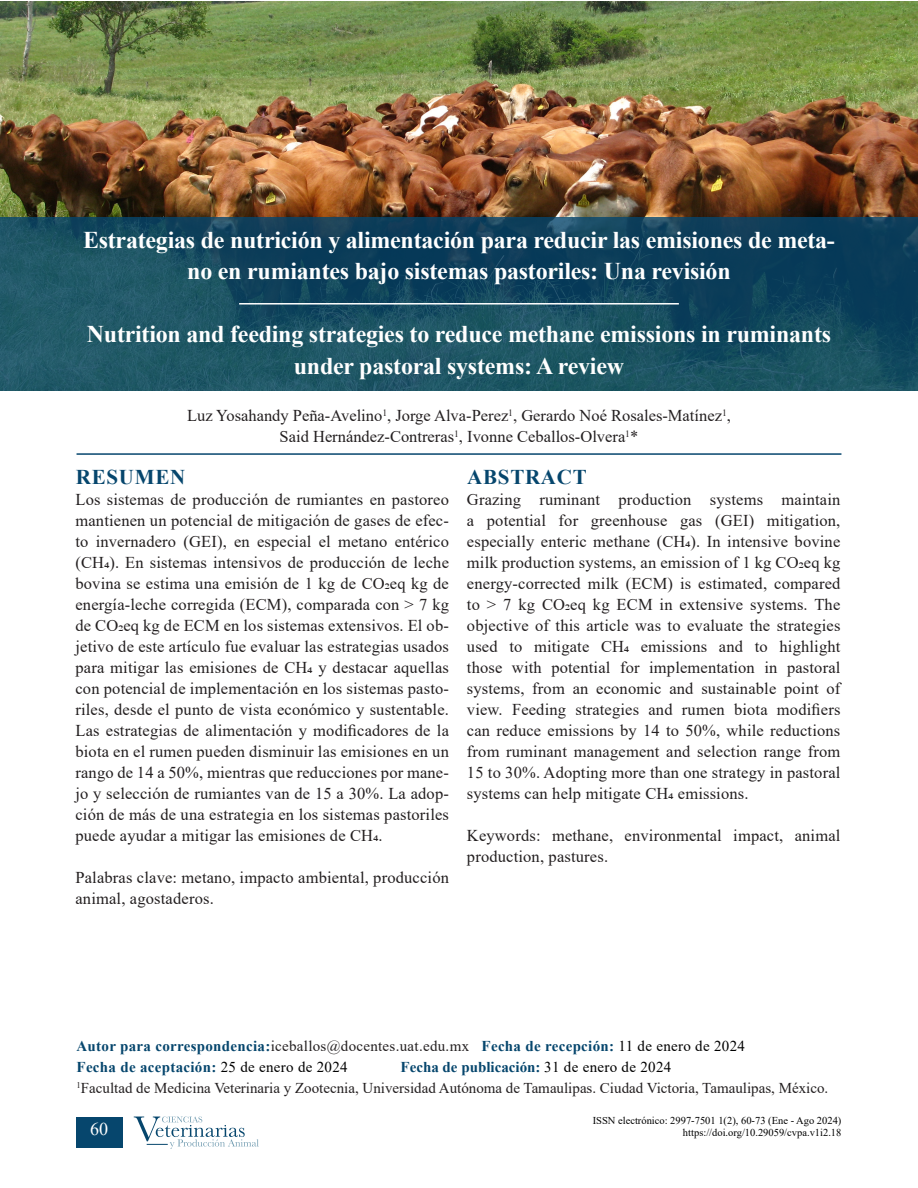
<style>
.page{position:relative;width:918px;height:1188px;background:#fff}
.page>*{position:absolute;margin:0;border:0;box-sizing:border-box;transform-origin:0 0}
.Base{font:700 24px/31.5px "Times New Roman";letter-spacing:-.01em;color:#fff;text-align:center}
.Base-2{font:700 21px "Times New Roman";letter-spacing:.035em;color:#06466d}
.t1{font:18px "Times New Roman";color:#fff}
.Base-3{font:16.5px/21px "Times New Roman";letter-spacing:.01em;color:#231f20;text-align:justify}
.Base-4{font:700 15px "Times New Roman";letter-spacing:.02em;color:#06466d}
.Base-5{font:15px "Times New Roman";color:#231f20}
.Base-6{font:700 15px "Times New Roman";color:#06466d}
.t2{font:10.5px/12px "Times New Roman";color:#000;text-align:right}
.s1{font-weight:400;color:#231f20}
.s2{font-weight:400;color:#000}
</style>
<div class="page">
<div style="left:76px;top:1117px;width:46px;height:31px;background:#06466d"></div>
<svg style="left:134px;top:1117px;width:125px;height:32px"></svg>
<img style="left:0;top:1px;width:918px;height:390px">
<svg style="left:1px;top:217px;width:917px;height:174px;background:#164b60"></svg>
<hr style="left:77px;top:453px;width:764px;height:2px;background:#06466d">
<hr style="left:239px;top:303px;width:440px;height:2px;background:#fff">
<p class="Base" style="left:83px;top:223px;width:753px">Estrategias de nutrición y alimentación para reducir las emisiones de meta&shy;no en rumiantes bajo sistemas pastoriles: Una revisión</p>
<p class="Base" style="left:87px;top:318px;width:746px">Nutrition and feeding strategies to reduce methane emissions in ruminants under pastoral systems: A review</p>
<p class="Base-3" style="left:187px;top:405px;width:545px">Luz Yosahandy Peña-Avelino<sup>1</sup>, Jorge Alva-Perez<sup>1</sup>, Gerardo Noé Rosales-Matínez<sup>1</sup>,</p>
<p class="Base-3" style="left:280px;top:426px;width:360px">Said Hernández-Contreras<sup>1</sup>, Ivonne Ceballos-Olvera<sup>1</sup>*</p>
<p class="Base-2" style="left:76px;top:462px;width:111px">RESUMEN</p>
<p class="Base-3" style="left:75px;top:489px;width:375px">Los sistemas de producción de rumiantes en pastoreo mantienen un potencial de mitigación de gases de efec&shy;to invernadero (GEI), en especial el metano entérico (CH4). En sistemas intensivos de producción de leche bovina se estima una emisión de 1 kg de CO2eq kg de energía-leche corregida (ECM), comparada con &gt; 7 kg de CO2eq kg de ECM en los sistemas extensivos. El ob&shy;jetivo de este artículo fue evaluar las estrategias usados para mitigar las emisiones de CH4 y destacar aquellas con potencial de implementación en los sistemas pasto&shy;riles, desde el punto de vista económico y sustentable.<br>Las estrategias de alimentación y modificadores de la biota en el rumen pueden disminuir las emisiones en un rango de 14 a 50%, mientras que reducciones por mane&shy;jo y selección de rumiantes van de 15 a 30%. La adop&shy;ción de más de una estrategia en los sistemas pastoriles puede ayudar a mitigar las emisiones de CH4.</p>
<p class="Base-3" style="left:75px;top:867px;width:375px">Palabras clave: metano, impacto ambiental, producción animal, agostaderos.</p>
<p class="Base-2" style="left:467px;top:462px;width:121px">ABSTRACT</p>
<p class="Base-3" style="left:467px;top:489px;width:375px">Grazing ruminant production systems maintain a potential for greenhouse gas (GEI) mitigation, especially enteric methane (CH4). In intensive bovine milk production systems, an emission of 1 kg CO2eq kg energy-corrected milk (ECM) is estimated, compared to &gt; 7 kg CO2eq kg ECM in extensive systems. The objective of this article was to evaluate the strategies used to mitigate CH4 emissions and to highlight those with potential for implementation in pastoral systems, from an economic and sustainable point of view. Feeding strategies and rumen biota modifiers can reduce emissions by 14 to 50%, while reductions from ruminant management and selection range from 15 to 30%. Adopting more than one strategy in pastoral systems can help mitigate CH4 emissions.</p>
<p class="Base-3" style="left:467px;top:825px;width:375px">Keywords: methane, environmental impact, animal production, pastures.</p>
<p class="Base-4" style="left:77px;top:1035px;width:670px">Autor para correspondencia:<span class="s1">iceballos@docentes.uat.edu.mx</span> Fecha de recepción: <span class="s2">11 de enero de 2024</span></p>
<p class="Base-4" style="left:77px;top:1056px;width:273px">Fecha de aceptación: <span class="s2">25 de enero de 2024</span></p>
<p class="Base-6" style="left:401px;top:1056px;width:272px">Fecha de publicación: <span class="s2">31 de enero de 2024</span></p>
<p class="Base-5" style="left:77px;top:1078px;width:753px"><sup>1</sup>Facultad de Medicina Veterinaria y Zootecnia, Universidad Autónoma de Tamaulipas. Ciudad Victoria, Tamaulipas, México.</p>
<p class="t1" style="left:90px;top:1116px;width:20px">60</p>
<p class="t2" style="left:593px;top:1114px;width:250px">ISSN electrónico: 2997-7501 1(2), 60-73 (Ene - Ago 2024) https://doi.org/10.29059/cvpa.v1i2.18</p>
</div>
